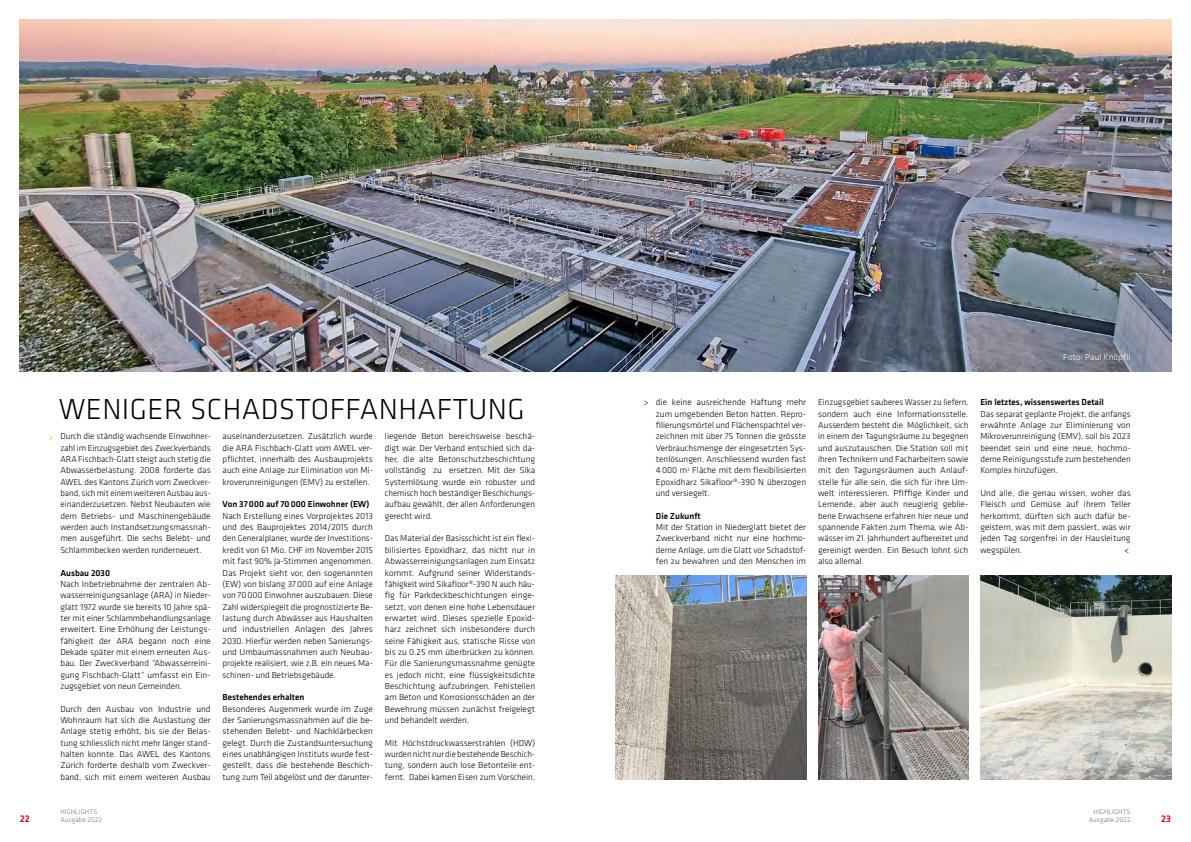
<style>
.page{position:relative;width:1191px;height:842px;background:#fff}
.page>*{position:absolute;margin:0;border:0;box-sizing:border-box;transform-origin:0 0}
.t1{font:300 30px "Klavika";letter-spacing:.015em;color:#000}
.t2{font:500 10px "Klavika";color:#e2001a}
.t3{font:300 9px/11.3px "Klavika";color:#000;text-align:justify}
.t4{font:500 9px "Klavika";color:#000}
.t5{font:300 9px "Klavika";letter-spacing:.02em;color:#fff}
.t6{font:300 9px "Klavika";color:#f8ae00}
.t7{font:300 7px/8.4px "Klavika";letter-spacing:.02em;color:#707172;text-align:right}
</style>
<div class="page">
<img style="left:818px;top:575px;width:150px;height:205px">
<img style="left:615px;top:575px;width:191px;height:205px">
<img style="left:980px;top:575px;width:191px;height:205px">
<img style="left:20px;top:20px;width:1151px;height:351px">
<h1 class="t1" style="left:59px;top:390px;width:467px">WENIGER SCHADSTOFFANHAFTUNG</h1>
<p class="t3" style="left:60px;top:431px;width:152px">Durch die ständig wachsende Einwohner&shy;zahl im Einzugsgebiet des Zweckverbands ARA Fischbach-Glatt steigt auch stetig die Abwasserbelastung. 2008 forderte das AWEL des Kantons Zürich vom Zweckver&shy;band, sich mit einem weiteren Ausbau aus&shy;einanderzusetzen. Nebst Neubauten wie dem Betriebs- und Maschinengebäude werden auch Instandsetzungsmassnah&shy;men ausgeführt. Die sechs Belebt- und Schlammbecken werden runderneuert.</p>
<p class="t4" style="left:60px;top:566px;width:51px">Ausbau 2030</p>
<p class="t3" style="left:60px;top:578px;width:152px">Nach Inbetriebnahme der zentralen Ab&shy;wasserreinigungsanlage (ARA) in Nieder&shy;glatt 1972 wurde sie bereits 10 Jahre spä&shy;ter mit einer Schlammbehandlungsanlage erweitert. Eine Erhöhung der Leistungs&shy;fähigkeit der ARA begann noch eine Dekade später mit einem erneuten Aus&shy;bau. Der Zweckverband “Abwasserreini&shy;gung Fischbach-Glatt” umfasst ein Ein&shy;zugsgebiet von neun Gemeinden.</p>
<p class="t3" style="left:60px;top:703px;width:152px">Durch den Ausbau von Industrie und Wohnraum hat sich die Auslastung der Anlage stetig erhöht, bis sie der Belas&shy;tung schliesslich nicht mehr länger stand&shy;halten konnte. Das AWEL des Kantons Zürich forderte deshalb vom Zweckver&shy;band, sich mit einem weiteren Ausbau</p>
<p class="t3" style="left:385px;top:431px;width:152px">liegende Beton bereichsweise beschä&shy;digt war. Der Verband entschied sich da&shy;her, die alte Betonschutzbeschichtung vollständig zu ersetzen. Mit der Sika Systemlösung wurde ein robuster und chemisch hoch beständiger Beschichungs&shy;aufbau gewählt, der allen Anforderungen gerecht wird.</p>
<p class="t3" style="left:385px;top:533px;width:152px">Das Material der Basisschicht ist ein flexi&shy;bilisiertes Epoxidharz, das nicht nur in Abwasserreinigungsanlagen zum Einsatz kommt. Aufgrund seiner Widerstands&shy;fähigkeit wird Sikafloor®-390 N auch häu&shy;fig für Parkdeckbeschichtungen einge&shy;setzt, von denen eine hohe Lebensdauer erwartet wird. Dieses spezielle Epoxid&shy;harz zeichnet sich insbesondere durch seine Fähigkeit aus, statische Risse von bis zu 0.25 mm überbrücken zu können.<br>Für die Sanierungsmassnahme genügte es jedoch nicht, eine flüssigkeitsdichte Beschichtung aufzubringen. Fehlstellen am Beton und Korrosionsschäden an der Bewehrung müssen zunächst freigelegt und behandelt werden.</p>
<p class="t3" style="left:385px;top:737px;width:152px">Mit Höchstdruckwasserstrahlen (HDW) wurden nicht nur die bestehende Beschich&shy;tung, sondern auch lose Betonteile ent&shy;fernt. Dabei kamen Eisen zum Vorschein,</p>
<p class="t3" style="left:223px;top:431px;width:152px">auseinanderzusetzen. Zusätzlich wurde die ARA Fischbach-Glatt vom AWEL ver&shy;pflichtet, innerhalb des Ausbauprojekts auch eine Anlage zur Elimination von Mi&shy;kroverunreinigungen (EMV) zu erstellen.</p>
<p class="t4" style="left:223px;top:498px;width:148px">Von 37000 auf 70000 Einwohner (EW)</p>
<p class="t3" style="left:223px;top:510px;width:152px">Nach Erstellung eines Vorprojektes 2013 und des Bauprojektes 2014/2015 durch den Generalplaner, wurde der Investitions&shy;kredit von 61 Mio. CHF im November 2015 mit fast 90% Ja-Stimmen angenommen.<br>Das Projekt sieht vor, den sogenannten (EW) von bislang 37000 auf eine Anlage von 70000 Einwohner auszubauen. Diese Zahl widerspiegelt die prognostizierte Be&shy;lastung durch Abwässer aus Haushalten und industriellen Anlagen des Jahres 2030. Hierfür werden neben Sanierungs&shy;und Umbaumassnahmen auch Neubau&shy;projekte realisiert, wie z.B. ein neues Ma&shy;schinen- und Betriebsgebäude.</p>
<p class="t4" style="left:223px;top:691px;width:83px">Bestehendes erhalten</p>
<p class="t3" style="left:223px;top:703px;width:152px">Besonderes Augenmerk wurde im Zuge der Sanierungsmassnahmen auf die be&shy;stehenden Belebt- und Nachklärbecken gelegt. Durch die Zustandsuntersuchung eines unabhängigen Instituts wurde fest&shy;gestellt, dass die bestehende Beschich&shy;tung zum Teil abgelöst und der darunter-</p>
<p class="t6" style="left:48px;top:431px;width:6px">&gt;</p>
<p class="t5" style="left:1063px;top:352px;width:69px">Foto: Paul Knöpfli</p>
<p class="t3" style="left:643px;top:396px;width:6px">&gt;</p>
<p class="t3" style="left:656px;top:397px;width:152px">die keine ausreichende Haftung mehr zum umgebenden Beton hatten. Repro&shy;filierungsmörtel und Flächenspachtel ver&shy;zeichnen mit über 75 Tonnen die grösste Verbrauchsmenge der eingesetzten Sys&shy;tenlösungen. Anschliessend wurden fast 4000 m<sup>2</sup> Fläche mit dem flexibilisierten Epoxidharz Sikafloor®-390 N überzogen und versiegelt.</p>
<p class="t4" style="left:656px;top:510px;width:46px">Die Zukunft</p>
<p class="t3" style="left:656px;top:521px;width:152px">Mit der Station in Niederglatt bietet der Zweckverband nicht nur eine hochmo&shy;derne Anlage, um die Glatt vor Schadstof&shy;fen zu bewahren und den Menschen im</p>
<p class="t3" style="left:818px;top:397px;width:152px">Einzugsgebiet sauberes Wasser zu liefern, sondern auch eine Informationsstelle.<br>Ausserdem besteht die Möglichkeit, sich in einem der Tagungsräume zu begegnen und auszutauschen. Die Station soll mit ihren Technikern und Facharbeitern sowie mit den Tagungsräumen auch Anlauf&shy;stelle für alle sein, die sich für ihre Um&shy;welt interessieren. Pfiffige Kinder und Lernende, aber auch neugierig geblie&shy;bene Erwachsene erfahren hier neue und spannende Fakten zum Thema, wie Ab&shy;wässer im 21. Jahrhundert aufbereitet und gereinigt werden. Ein Besuch lohnt sich also allemal.</p>
<p class="t4" style="left:980px;top:396px;width:125px">Ein letztes, wissenswertes Detail</p>
<p class="t3" style="left:980px;top:408px;width:152px">Das separat geplante Projekt, die anfangs erwähnte Anlage zur Eliminierung von Mikroverunreinigung (EMV), soll bis 2023 beendet sein und eine neue, hochmo&shy;derne Reinigungsstufe zum bestehenden Komplex hinzufügen.</p>
<p class="t3" style="left:980px;top:487px;width:152px">Und alle, die genau wissen, woher das Fleisch und Gemüse auf ihrem Teller herkommt, dürften sich auch dafür be&shy;geistern, was mit dem passiert, was wir jeden Tag sorgenfrei in der Hausleitung wegspülen.</p>
<p class="t3" style="left:1124px;top:544px;width:6px">&lt;</p>
<p class="t7" style="left:60px;top:807px;width:38px">HIGHLIGHTS</p>
<p class="t7" style="left:1088px;top:807px;width:43px">HIGHLIGHTS<br>Ausgabe 2022</p>
<p class="t2" style="left:20px;top:812px;width:12px">22</p>
<p class="t7" style="left:60px;top:815px;width:43px">Ausgabe 2022</p>
<p class="t2" style="left:1161px;top:812px;width:12px">23</p>
</div>
